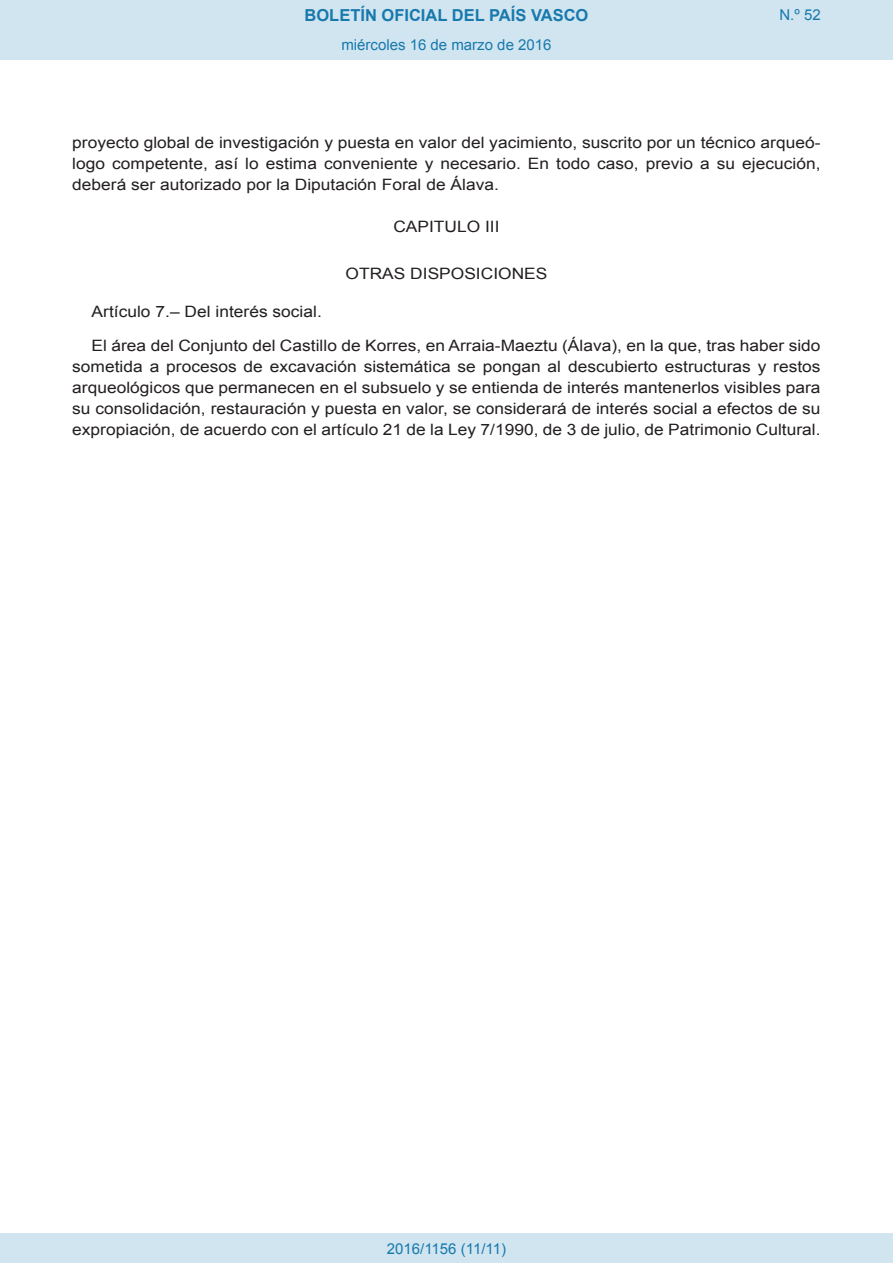
<style>
.page{position:relative;width:893px;height:1263px;background:#fff}
.page>*{position:absolute;margin:0;border:0;box-sizing:border-box;transform-origin:0 0}
.t1{font:700 16.5px "Arial";color:#1879ad}
.BOPVDetalle{font:15.6px/21px "Arial";color:#231f20;text-align:justify;scale:1.11 1}
.BOPVClave{font:15.6px "Arial";color:#231f20;scale:1.11 1}
.Paginacion_Centro{font:15px "Arial";color:#1879ad}
</style>
<div class="page">
<div style="left:0;top:0;width:893px;height:60px;background:#d0e5f0"></div>
<div style="left:0;top:1233px;width:893px;height:30px;background:#d0e5f0"></div>
<p class="t1" style="left:305px;top:4px;width:285px">BOLETÍN OFICIAL DEL PAÍS VASCO</p>
<p class="Paginacion_Centro" style="left:341px;top:35px;width:212px">miércoles 16 de marzo de 2016</p>
<p class="Paginacion_Centro" style="left:779px;top:5px;width:43px">N.º 52</p>
<p class="BOPVDetalle" style="left:72px;top:132px;width:676px">proyecto global de investigación y puesta en valor del yacimiento, suscrito por un técnico arqueó&shy;logo competente, así lo estima conveniente y necesario. En todo caso, previo a su ejecución, deberá ser autorizado por la Diputación Foral de Álava.</p>
<p class="BOPVClave" style="left:393px;top:217px;width:97px">CAPITULO III</p>
<p class="BOPVClave" style="left:346px;top:263px;width:183px">OTRAS DISPOSICIONES</p>
<p class="BOPVDetalle" style="left:92px;top:301px;width:209px">Artículo 7.– Del interés social.</p>
<p class="BOPVDetalle" style="left:72px;top:335px;width:676px;text-indent:19px">El área del Conjunto del Castillo de Korres, en Arraia-Maeztu (Álava), en la que, tras haber sido sometida a procesos de excavación sistemática se pongan al descubierto estructuras y restos arqueológicos que permanecen en el subsuelo y se entienda de interés mantenerlos visibles para su consolidación, restauración y puesta en valor, se considerará de interés social a efectos de su expropiación, de acuerdo con el artículo 21 de la Ley 7/1990, de 3 de julio, de Patrimonio Cultural.</p>
<p class="Paginacion_Centro" style="left:387px;top:1238px;width:121px">2016/1156 (11/11)</p>
</div>
